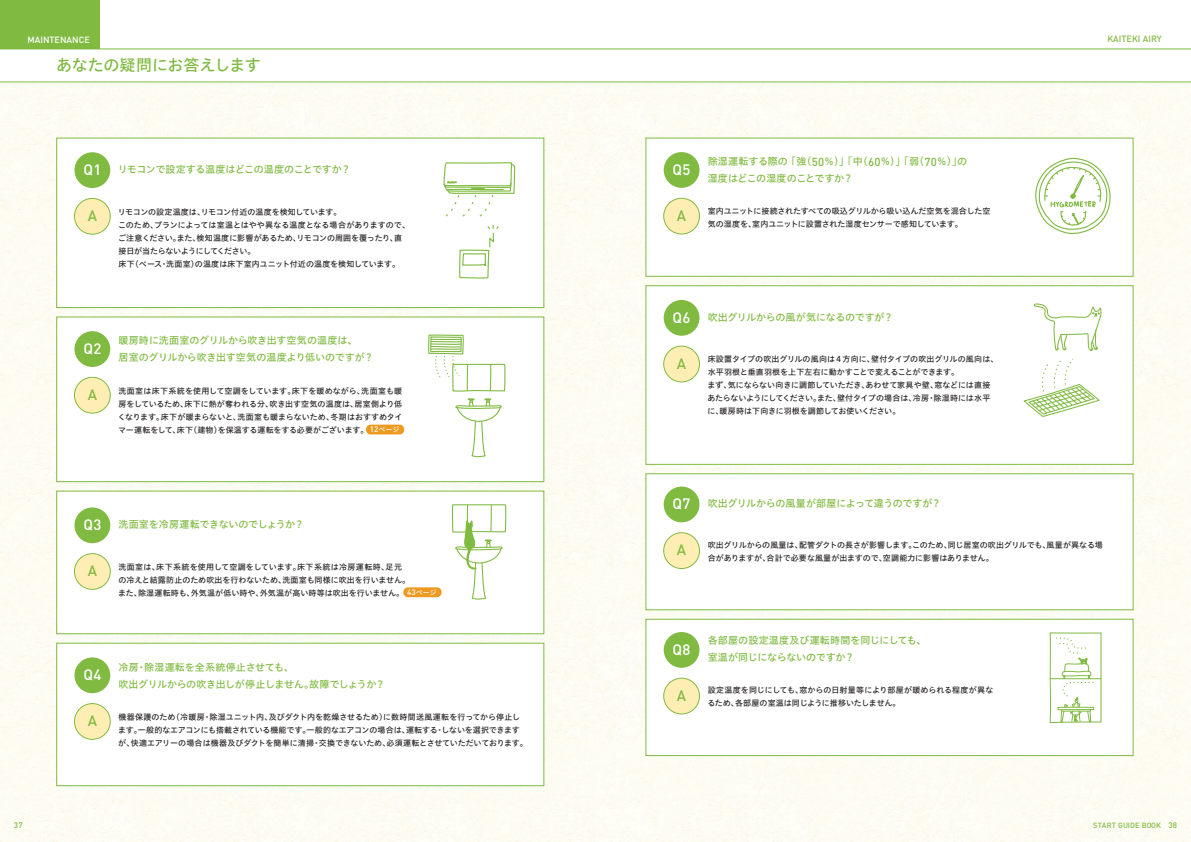
<style>
.page{position:relative;width:1191px;height:842px;background:#fff}
.page>*{position:absolute;margin:0;border:0;box-sizing:border-box;transform-origin:0 0}
.t1{font:16px "Hiragino UD Sans Std N W5";letter-spacing:-.015em;color:#80ba41}
.t2{font:500 14.9px "DINOT";color:#80ba41}
.t3{font:500 14.9px "DINOT";letter-spacing:.02em;color:#fff}
.t4{font:10px/17px "Hiragino UD Sans Std N W5";letter-spacing:-.015em;color:#80ba41}
.t5{font:500 9px "DINOT";color:#fff}
.t6{font:500 9px "DINOT";color:#80ba41}
.t7{font:8px/13px "Hiragino UD Sans Std N W5";letter-spacing:-.005em;color:#231f20}
.t8{font:8px/13px "Hiragino UD Sans Std N W5";letter-spacing:.015em;color:#231f20}
.t9{font:500 8px "DINOT";color:#80ba41}
.t10{font:500 7.5px "DINOT";letter-spacing:-.015em;color:#80ba41}
.t11{font:6.9px "Hiragino UD Sans Std N W5";color:#fff}
.s1{font-family:"DINOT";font-weight:500;font-size:14.9px;color:#fff}
.s2{font-family:"DINOT";font-weight:500;color:#fff}
.s3{font-size:6.9px;color:#fff}
.s4{font-family:"DINOT";font-weight:500;font-size:8px}
.s5{font-family:"DINOT";font-weight:500;font-size:11.5px}
.s6{font-size:8px}
</style>
<div class="page">
<div style="left:0;top:82px;width:1191px;height:760px;background:#fdfcf3"></div>
<div style="left:56px;top:138px;width:488px;height:170px;background:#fff;border:1px solid #80ba41"></div>
<div style="left:74px;top:152px;width:36px;height:36px;background:#80ba41;border-radius:50%"></div>
<div style="left:74px;top:198px;width:36px;height:36px;background:#ffeeb4;border-radius:50%"></div>
<div style="left:74px;top:198px;width:37px;height:37px;border:1px solid #80ba41;border-radius:50%"></div>
<svg style="left:443px;top:162px;width:73px;height:117px"></svg>
<div style="left:56px;top:491px;width:488px;height:143px;background:#fff;border:1px solid #80ba41"></div>
<div style="left:74px;top:507px;width:36px;height:36px;background:#80ba41;border-radius:50%"></div>
<div style="left:74px;top:554px;width:36px;height:35px;background:#ffeeb4;border-radius:50%"></div>
<div style="left:74px;top:553px;width:37px;height:37px;border:1px solid #80ba41;border-radius:50%"></div>
<svg style="left:452px;top:504px;width:55px;height:96px"></svg>
<div style="left:56px;top:643px;width:488px;height:143px;background:#fff;border:1px solid #80ba41"></div>
<div style="left:74px;top:657px;width:36px;height:36px;background:#80ba41;border-radius:50%"></div>
<div style="left:74px;top:703px;width:36px;height:36px;background:#ffeeb4;border-radius:50%"></div>
<div style="left:74px;top:703px;width:37px;height:37px;border:1px solid #80ba41;border-radius:50%"></div>
<div style="left:645px;top:138px;width:488px;height:139px;background:#fff;border:1px solid #80ba41"></div>
<div style="left:663px;top:152px;width:36px;height:36px;background:#80ba41;border-radius:50%"></div>
<div style="left:663px;top:198px;width:36px;height:36px;background:#ffeeb4;border-radius:50%"></div>
<div style="left:663px;top:198px;width:37px;height:37px;border:1px solid #80ba41;border-radius:50%"></div>
<svg style="left:1035px;top:157px;width:76px;height:77px"></svg>
<div style="left:645px;top:285px;width:488px;height:180px;background:#fff;border:1px solid #80ba41"></div>
<div style="left:663px;top:300px;width:36px;height:36px;background:#80ba41;border-radius:50%"></div>
<div style="left:663px;top:346px;width:36px;height:36px;background:#ffeeb4;border-radius:50%"></div>
<div style="left:663px;top:346px;width:37px;height:36px;border:1px solid #80ba41;border-radius:50%"></div>
<svg style="left:1023px;top:304px;width:79px;height:112px"></svg>
<div style="left:645px;top:473px;width:488px;height:137px;background:#fff;border:1px solid #80ba41"></div>
<div style="left:663px;top:487px;width:36px;height:35px;background:#80ba41;border-radius:50%"></div>
<div style="left:663px;top:533px;width:36px;height:35px;background:#ffeeb4;border-radius:50%"></div>
<div style="left:663px;top:532px;width:37px;height:37px;border:1px solid #80ba41;border-radius:50%"></div>
<div style="left:645px;top:619px;width:488px;height:137px;background:#fff;border:1px solid #80ba41"></div>
<div style="left:663px;top:632px;width:36px;height:36px;background:#80ba41;border-radius:50%"></div>
<div style="left:663px;top:678px;width:36px;height:36px;background:#ffeeb4;border-radius:50%"></div>
<div style="left:663px;top:678px;width:37px;height:36px;border:1px solid #80ba41;border-radius:50%"></div>
<svg style="left:1049px;top:632px;width:53px;height:92px"></svg>
<div style="left:56px;top:317px;width:488px;height:165px;background:#fff;border:1px solid #80ba41"></div>
<div style="left:74px;top:331px;width:36px;height:36px;background:#80ba41;border-radius:50%"></div>
<div style="left:74px;top:377px;width:36px;height:36px;background:#ffeeb4;border-radius:50%"></div>
<div style="left:74px;top:377px;width:37px;height:37px;border:1px solid #80ba41;border-radius:50%"></div>
<div style="left:366px;top:425px;width:38px;height:9px;background:#ee9a20;border-radius:5px"></div>
<div style="left:403px;top:587px;width:38px;height:10px;background:#ee9a20;border-radius:5px"></div>
<svg style="left:428px;top:334px;width:78px;height:124px"></svg>
<div style="left:0;top:0;width:99px;height:49px;background:#80ba41"></div>
<hr style="left:0;top:48px;width:1191px;height:1px;background:#80ba41">
<hr style="left:0;top:81px;width:1191px;height:1px;background:#80ba41">
<p class="t5" style="left:28px;top:33px;width:64px">MAINTENANCE</p>
<p class="t6" style="left:1107px;top:32px;width:56px">KAITEKI AIRY</p>
<h1 class="t1" style="left:56px;top:53px;width:206px">あなたの疑問にお答えします</h1>
<p class="t4" style="left:83px;top:160px;width:269px"><span class="s1">Q1</span> リモコンで設定する温度はどこの温度のことですか？</p>
<h2 class="t2" style="left:88px;top:206px;width:11px">A</h2>
<p class="t7" style="left:118px;top:205px;width:294px">リモコンの設定温度は、リモコン付近の温度を検知しています。<br>このため、プランによっては室温とはやや異なる温度となる場合がありますので、ご注意ください。また、検知温度に影響があるため、リモコンの周囲を覆ったり、直接日が当たらないようにしてください。<br>床下（ベース・洗面室）の温度は床下室内ユニット付近の温度を検知しています。</p>
<p class="t4" style="left:118px;top:332px;width:257px">暖房時に洗面室のグリルから吹き出す空気の温度は、<br>居室のグリルから吹き出す空気の温度より低いのですが？</p>
<h2 class="t3" style="left:83px;top:338px;width:19px">Q2</h2>
<h2 class="t2" style="left:88px;top:384px;width:11px">A</h2>
<p class="t7" style="left:118px;top:384px;width:286px;text-align:justify">洗面室は床下系統を使用して空調をしています。床下を暖めながら、洗面室も暖房をしているため、床下に熱が奪われる分、吹き出す空気の温度は、居室側より低くなります。床下が暖まらないと、洗面室も暖まらないため、冬期はおすすめタイマー運転をして、床下（建物）を保温する運転をする必要がございます。 <span class="s2">12</span><span class="s3">ページ</span></p>
<p class="t4" style="left:83px;top:515px;width:222px"><span class="s1">Q3</span> 洗面室を冷房運転できないのでしょうか？</p>
<h2 class="t2" style="left:88px;top:561px;width:11px">A</h2>
<p class="t8" style="left:118px;top:560px;width:293px">洗面室は、床下系統を使用して空調をしています。床下系統は冷房運転時、足元の冷えと結露防止のため吹出を行わないため、洗面室も同様に吹出を行いません。また、除湿運転時も、外気温が低い時や、外気温が高い時等は吹出を行いません。</p>
<p class="t11" style="left:407px;top:587px;width:31px"><span class="s4">43</span>ページ</p>
<p class="t4" style="left:118px;top:658px;width:268px">冷房・除湿運転を全系統停止させても、<br>吹出グリルからの吹き出しが停止しません。故障でしょうか？</p>
<h2 class="t3" style="left:83px;top:664px;width:19px">Q4</h2>
<h2 class="t2" style="left:88px;top:711px;width:11px">A</h2>
<p class="t7" style="left:118px;top:710px;width:411px">機器保護のため（冷暖房・除湿ユニット内、及びダクト内を乾燥させるため）に数時間送風運転を行ってから停止します。一般的なエアコンにも搭載されている機能です。一般的なエアコンの場合は、運転する・しないを選択できますが、快適エアリーの場合は機器及びダクトを簡単に清掃・交換できないため、必須運転とさせていただいております。</p>
<p class="t4" style="left:707px;top:152px;width:261px">除湿運転する際の「強（<span class="s5">50</span>％）」「中（<span class="s5">60</span>％）」「弱（<span class="s5">70</span>％）」の湿度はどこの湿度のことですか？</p>
<h2 class="t3" style="left:672px;top:159px;width:19px">Q5</h2>
<h2 class="t2" style="left:677px;top:205px;width:11px">A</h2>
<p class="t7" style="left:707px;top:204px;width:284px">室内ユニットに接続されたすべての吸込グリルから吸い込んだ空気を混合した空気の湿度を、室内ユニットに設置された湿度センサーで感知しています。</p>
<p class="t4" style="left:672px;top:308px;width:222px"><span class="s1">Q6</span> 吹出グリルからの風が気になるのですが？</p>
<h2 class="t2" style="left:677px;top:353px;width:11px">A</h2>
<p class="t7" style="left:707px;top:352px;width:293px">床設置タイプの吹出グリルの風向は４方向に、壁付タイプの吹出グリルの風向は、水平羽根と垂直羽根を上下左右に動かすことで変えることができます。<br>まず、気にならない向きに調節していただき、あわせて家具や壁、窓などには直接あたらないようにしてください。また、壁付タイプの場合は、冷房・除湿時には水平に、暖房時は下向きに羽根を調節してお使いください。</p>
<p class="t4" style="left:672px;top:494px;width:270px"><span class="s1">Q7</span> 吹出グリルからの風量が部屋によって違うのですが？</p>
<h2 class="t2" style="left:677px;top:540px;width:11px">A</h2>
<p class="t7" style="left:707px;top:538px;width:397px">吹出グリルからの風量は、配管ダクトの長さが影響します。このため、同じ居室の吹出グリルでも、風量が異なる場合がありますが、合計で必要な風量が出ますので、空調能力に影響はありません。</p>
<p class="t4" style="left:707px;top:631px;width:220px">各部屋の設定温度及び運転時間を同じにしても、室温が同じにならないのですか？</p>
<h2 class="t3" style="left:672px;top:639px;width:19px">Q8</h2>
<h2 class="t2" style="left:677px;top:685px;width:11px">A</h2>
<p class="t7" style="left:707px;top:683px;width:288px">設定温度を同じにしても、窓からの日射量等により部屋が暖められる程度が異なるため、各部屋の室温は同じように推移いたしません。</p>
<p class="t9" style="left:14px;top:820px;width:10px">37</p>
<p class="t10" style="left:1093px;top:820px;width:86px">START GUIDE BOOK <span class="s6">38</span></p>
</div>
